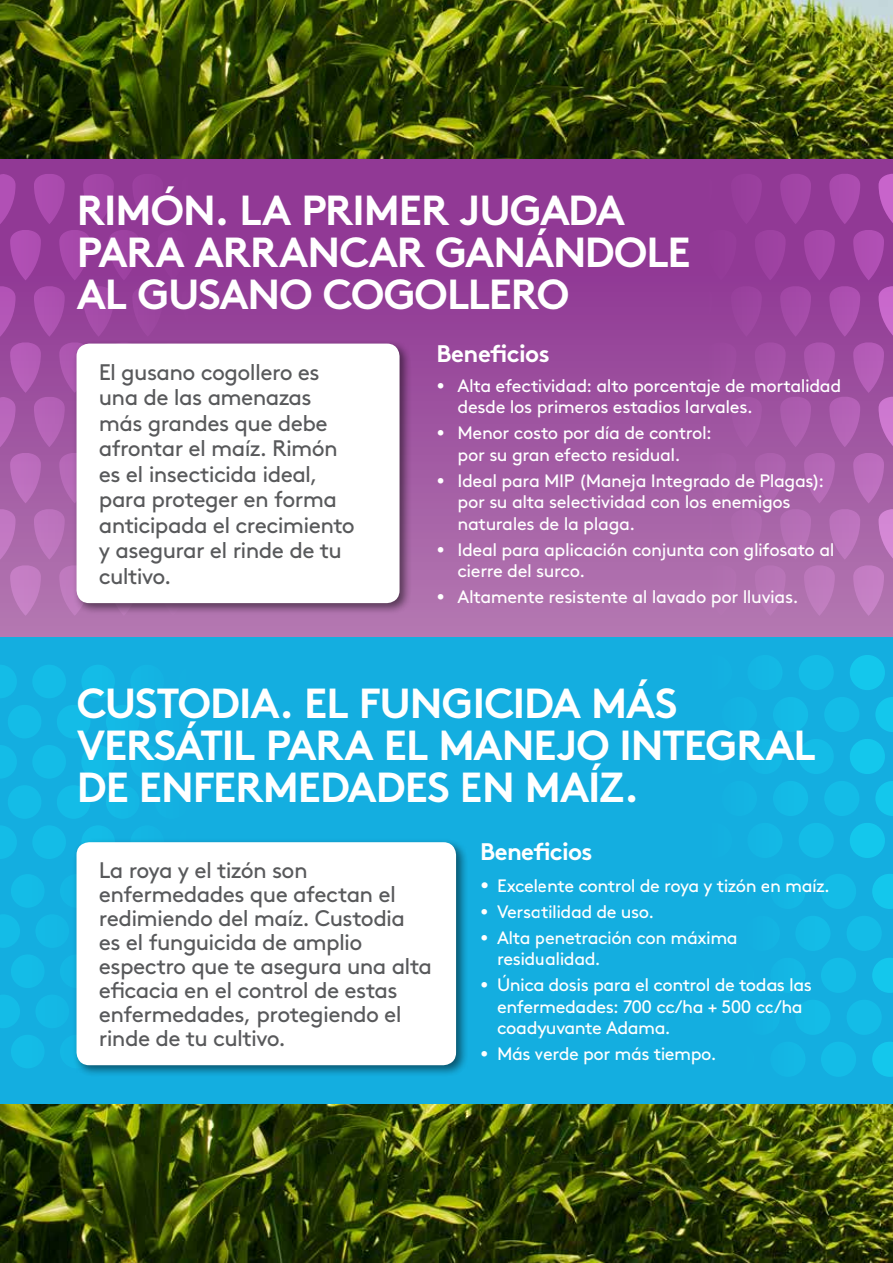
<style>
.page{position:relative;width:893px;height:1263px;background:#fff}
.page>*{position:absolute;margin:0;border:0;box-sizing:border-box;transform-origin:0 0}
.t1{font:700 42px/42px "Brown Std";letter-spacing:-.025em;color:#fff}
.t2{font:700 24px "Brown Std";letter-spacing:-.025em;color:#fff}
.t3{font:22.5px/25.5px "Brown Std";letter-spacing:-.03em;color:#58595b}
.t4{font:18px/21.6px "Brown Std";letter-spacing:-.025em;color:#fff}
.s1{font-family:"Giacomo"}
.s2{font-family:"Giacomo";font-size:19.5px}
</style>
<div class="page">
<svg style="left:0;top:159px;width:893px;height:479px;background:#9d52a0"></svg>
<div style="left:0;top:638px;width:893px;height:625px;background:#14aee0"></div>
<img style="left:0;top:0;width:893px;height:159px">
<img style="left:0;top:1104px;width:893px;height:159px">
<svg style="left:0;top:174px;width:336px;height:219px;background:#973f9b"></svg>
<svg style="left:0;top:397px;width:336px;height:219px;background:#b069b0"></svg>
<div style="left:106px;top:785px;width:34px;height:34px;background:#14b8e5;border-radius:50%"></div>
<div style="left:57px;top:785px;width:33px;height:34px;background:#14bce7;border-radius:50%"></div>
<div style="left:8px;top:785px;width:33px;height:34px;background:#14bce7;border-radius:50%"></div>
<div style="left:130px;top:825px;width:34px;height:34px;background:#14b4e3;border-radius:50%"></div>
<div style="left:81px;top:825px;width:34px;height:34px;background:#14bce7;border-radius:50%"></div>
<div style="left:32px;top:825px;width:34px;height:34px;background:#14bce7;border-radius:50%"></div>
<svg style="left:0;top:826px;width:17px;height:33px"></svg>
<div style="left:106px;top:705px;width:34px;height:33px;background:#14b8e5;border-radius:50%"></div>
<div style="left:57px;top:705px;width:33px;height:33px;background:#14bce7;border-radius:50%"></div>
<div style="left:8px;top:705px;width:33px;height:33px;background:#14bce7;border-radius:50%"></div>
<div style="left:130px;top:745px;width:34px;height:34px;background:#14b5e3;border-radius:50%"></div>
<div style="left:81px;top:745px;width:34px;height:34px;background:#14bce7;border-radius:50%"></div>
<div style="left:32px;top:745px;width:34px;height:34px;background:#14bce7;border-radius:50%"></div>
<svg style="left:0;top:745px;width:17px;height:33px"></svg>
<div style="left:130px;top:665px;width:34px;height:33px;background:#14b5e3;border-radius:50%"></div>
<div style="left:81px;top:665px;width:34px;height:33px;background:#14bce7;border-radius:50%"></div>
<div style="left:32px;top:665px;width:34px;height:33px;background:#14bce7;border-radius:50%"></div>
<svg style="left:0;top:665px;width:17px;height:33px"></svg>
<div style="left:35px;top:994px;width:34px;height:34px;background:#14b8e5;border-radius:50%"></div>
<svg style="left:0;top:995px;width:20px;height:33px"></svg>
<div style="left:60px;top:1035px;width:34px;height:33px;background:#14b6e4;border-radius:50%"></div>
<div style="left:11px;top:1035px;width:34px;height:33px;background:#14bce7;border-radius:50%"></div>
<div style="left:35px;top:914px;width:34px;height:34px;background:#14b8e5;border-radius:50%"></div>
<svg style="left:0;top:915px;width:20px;height:33px"></svg>
<div style="left:60px;top:954px;width:34px;height:34px;background:#14b6e4;border-radius:50%"></div>
<div style="left:11px;top:954px;width:34px;height:34px;background:#14bce7;border-radius:50%"></div>
<div style="left:60px;top:874px;width:34px;height:34px;background:#14b6e4;border-radius:50%"></div>
<div style="left:11px;top:874px;width:34px;height:34px;background:#14bce7;border-radius:50%"></div>
<div style="left:73px;top:340px;width:339px;height:275px;background:#000;opacity:.5"></div>
<div style="left:77px;top:344px;width:323px;height:259px;background:#fff;border-radius:13px"></div>
<div style="left:73px;top:838px;width:395px;height:239px;background:#000;opacity:.5"></div>
<div style="left:77px;top:842px;width:379px;height:223px;background:#fff;border-radius:13px"></div>
<svg style="left:559px;top:174px;width:334px;height:219px;background:#97429b"></svg>
<svg style="left:559px;top:397px;width:334px;height:219px;background:#aa64aa"></svg>
<div style="left:722px;top:781px;width:35px;height:35px;background:#14b3e2;border-radius:50%"></div>
<div style="left:773px;top:781px;width:35px;height:35px;background:#14bbe6;border-radius:50%"></div>
<div style="left:824px;top:781px;width:35px;height:35px;background:#14bce7;border-radius:50%"></div>
<div style="left:747px;top:823px;width:35px;height:35px;background:#14b7e4;border-radius:50%"></div>
<div style="left:799px;top:823px;width:35px;height:35px;background:#14bce7;border-radius:50%"></div>
<div style="left:722px;top:697px;width:35px;height:35px;background:#14b3e2;border-radius:50%"></div>
<div style="left:773px;top:697px;width:35px;height:35px;background:#14bbe6;border-radius:50%"></div>
<div style="left:824px;top:697px;width:35px;height:35px;background:#14bce7;border-radius:50%"></div>
<div style="left:747px;top:739px;width:35px;height:35px;background:#14b7e4;border-radius:50%"></div>
<div style="left:799px;top:739px;width:35px;height:35px;background:#14bce7;border-radius:50%"></div>
<div style="left:747px;top:655px;width:35px;height:35px;background:#14b7e4;border-radius:50%"></div>
<div style="left:799px;top:655px;width:35px;height:35px;background:#14bce7;border-radius:50%"></div>
<div style="left:795px;top:1000px;width:35px;height:35px;background:#14bbe6;border-radius:50%"></div>
<div style="left:847px;top:1000px;width:35px;height:35px;background:#14bce7;border-radius:50%"></div>
<div style="left:821px;top:1042px;width:35px;height:35px;background:#14bce7;border-radius:50%"></div>
<div style="left:795px;top:916px;width:35px;height:35px;background:#14bbe6;border-radius:50%"></div>
<div style="left:847px;top:916px;width:35px;height:35px;background:#14bce7;border-radius:50%"></div>
<div style="left:821px;top:958px;width:35px;height:35px;background:#14bce7;border-radius:50%"></div>
<div style="left:821px;top:874px;width:35px;height:35px;background:#14bce7;border-radius:50%"></div>
<div style="left:770px;top:1042px;width:35px;height:35px;background:#14b6e4;border-radius:50%"></div>
<div style="left:770px;top:958px;width:35px;height:35px;background:#14b6e4;border-radius:50%"></div>
<div style="left:770px;top:874px;width:35px;height:35px;background:#14b6e4;border-radius:50%"></div>
<svg style="left:872px;top:1042px;width:21px;height:35px"></svg>
<svg style="left:872px;top:958px;width:21px;height:35px"></svg>
<svg style="left:872px;top:874px;width:21px;height:35px"></svg>
<svg style="left:875px;top:781px;width:18px;height:35px"></svg>
<div style="left:850px;top:823px;width:35px;height:35px;background:#14c7ec;border-radius:50%"></div>
<svg style="left:875px;top:697px;width:18px;height:35px"></svg>
<div style="left:850px;top:739px;width:35px;height:35px;background:#14c7ec;border-radius:50%"></div>
<div style="left:850px;top:655px;width:35px;height:35px;background:#14c7ec;border-radius:50%"></div>
<h1 class="t1" style="left:77px;top:189px;width:610px">RIMÓN. LA PRIMER JUGADA<br>PARA ARRANCAR GANÁNDOLE<br>AL GUSANO COGOLLERO</h1>
<p class="t3" style="left:99px;top:359px;width:257px">El gusano cogollero es una de las amenazas más grandes que debe afrontar el maíz. Rimón es el insecticida ideal, para proteger en forma anticipada el crecimiento y asegurar el rinde de tu cultivo.</p>
<h2 class="t2" style="left:436px;top:338px;width:115px">BENEFICIOS</h2>
<p class="t4" style="left:457px;top:375px;width:385px;text-indent:-21px"><span class="s1">•</span> Alta efectividad: alto porcentaje de mortalidad desde los primeros estadios larvales.</p>
<p class="t4" style="left:436px;top:422px;width:277px;text-align:center"><span class="s1">•</span> Menor costo por día de control: por su gran efecto residual.</p>
<p class="t4" style="left:457px;top:470px;width:368px;text-indent:-21px"><span class="s1">•</span> Ideal para MIP (Maneja Integrado de Plagas): por su alta selectividad con los enemigos naturales de la plaga.</p>
<p class="t4" style="left:457px;top:539px;width:378px;text-indent:-21px"><span class="s1">•</span> Ideal para aplicación conjunta con glifosato al cierre del surco.</p>
<p class="t4" style="left:436px;top:586px;width:364px"><span class="s1">•</span> Altamente resistente al lavado por lluvias.</p>
<h1 class="t1" style="left:77px;top:682px;width:741px;text-indent:202px">. EL FUNGICIDA MÁS<br>VERSÁTIL PARA EL MANEJO INTEGRAL<br>DE ENFERMEDADES EN MAÍZ.</h1>
<h1 class="t1" style="left:77px;top:682px;width:54px">CUSTODIA</h1>
<p class="t3" style="left:99px;top:858px;width:335px;line-height:24px">La roya y el tizón son enfermedades que afectan el redimiendo del maíz. Custodia es el funguicida de amplio espectro que te asegura una alta eficacia en el control de estas enfermedades, protegiendo el rinde de tu cultivo.</p>
<h2 class="t2" style="left:480px;top:837px;width:114px">BENEFICIOS</h2>
<p class="t4" style="left:480px;top:875px;width:351px"><span class="s2">•</span> Excelente control de roya y tizón en maíz.</p>
<p class="t4" style="left:480px;top:901px;width:176px"><span class="s1">•</span> Versatilidad de uso.</p>
<p class="t4" style="left:497px;top:927px;width:242px;text-indent:-17px"><span class="s1">•</span> Alta penetración con máxima residualidad.</p>
<p class="t4" style="left:497px;top:974px;width:316px;text-indent:-17px"><span class="s1">•</span> Única dosis para el control de todas las enfermedades: 700 cc/ha + 500 cc/ha coadyuvante Adama.</p>
<p class="t4" style="left:480px;top:1043px;width:238px"><span class="s1">•</span> Más verde por más tiempo.</p>
</div>
